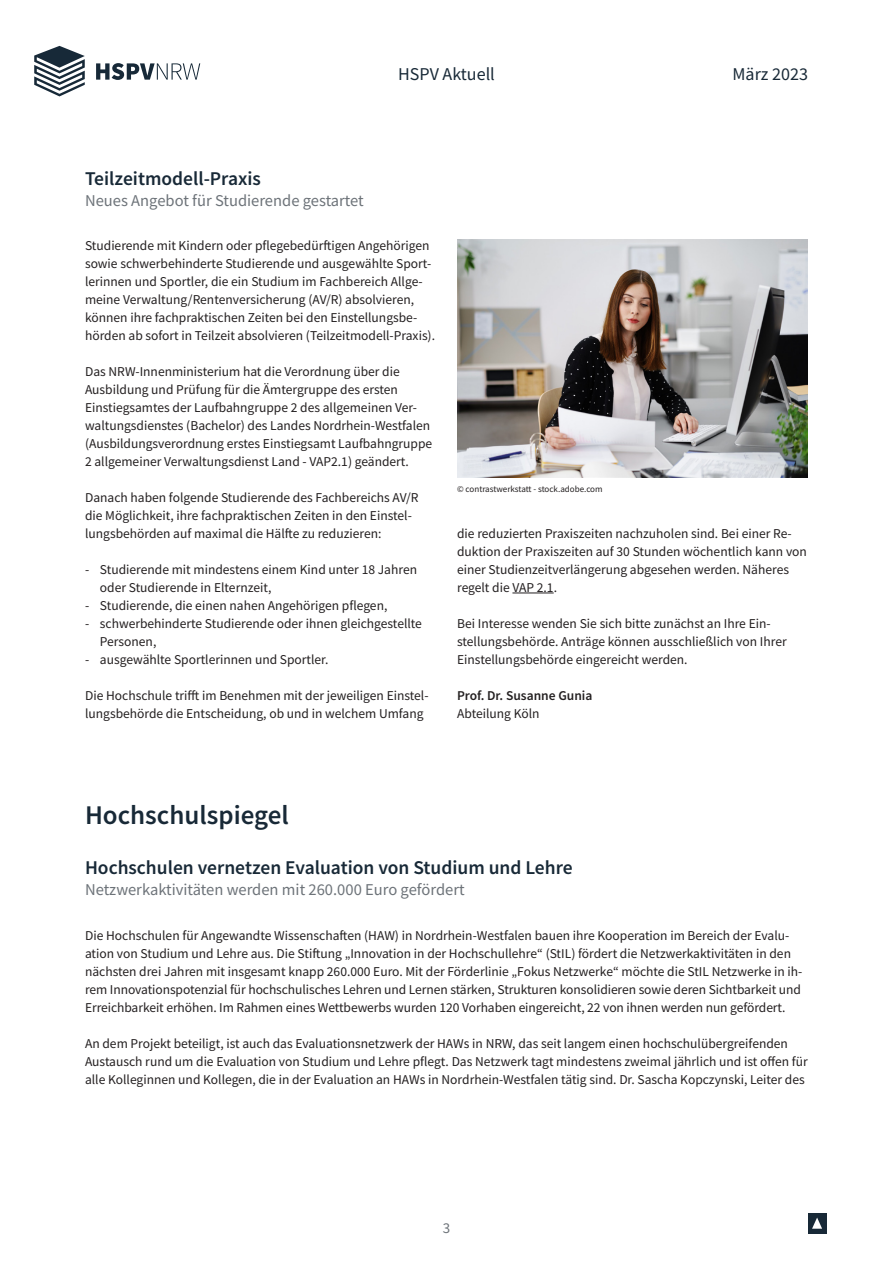
<style>
.page{position:relative;width:893px;height:1263px;background:#fff}
.page>*{position:absolute;margin:0;border:0;box-sizing:border-box;transform-origin:0 0}
.t1{font:600 27px "HSPV";color:#182937}
.t2{font:600 19.5px "HSPV";color:#182937}
.t3{font:18px "HSPV";color:#182937}
.t4{font:16.5px "HSPV";color:#6d7379}
.t5{font:15px "HSPV";color:#6d7379}
.t6{font:13.5px/18px "HSPV";color:#231f20}
.t7{font:600 13.5px "HSPV";color:#231f20}
.t8{font:9px "HSPV";color:#231f20}
</style>
<div class="page">
<div style="left:808px;top:1213px;width:18px;height:20px;background:#182937"></div>
<svg style="left:812px;top:1217px;width:10px;height:12px"></svg>
<svg style="left:96px;top:63px;width:104px;height:17px"></svg>
<svg style="left:34px;top:46px;width:51px;height:50px"></svg>
<hr style="left:512px;top:593px;width:42px;height:1px;background:#231f20">
<img style="left:457px;top:240px;width:351px;height:237px">
<h3 class="t3" style="left:398px;top:62px;width:98px">HSPV Aktuell</h3>
<h3 class="t3" style="left:733px;top:62px;width:77px">März 2023</h3>
<h2 class="t2" style="left:85px;top:165px;width:177px">Teilzeitmodell-Praxis</h2>
<p class="t4" style="left:85px;top:190px;width:280px">Neues Angebot für Studierende gestartet</p>
<p class="t6" style="left:85px;top:236px;width:352px">Studierende mit Kindern oder pflegebedürftigen Angehörigen sowie schwerbehinderte Studierende und ausgewählte Sport&shy;lerinnen und Sportler, die ein Studium im Fachbereich Allge&shy;meine Verwaltung/Rentenversicherung (AV/R) absolvieren, können ihre fachpraktischen Zeiten bei den Einstellungsbe&shy;hörden ab sofort in Teilzeit absolvieren (Teilzeitmodell-Praxis).</p>
<p class="t6" style="left:85px;top:362px;width:349px">Das NRW-Innenministerium hat die Verordnung über die Ausbildung und Prüfung für die Ämtergruppe des ersten Einstiegsamtes der Laufbahngruppe 2 des allgemeinen Ver&shy;waltungsdienstes (Bachelor) des Landes Nordrhein-Westfalen (Ausbildungsverordnung erstes Einstiegsamt Laufbahngruppe 2 allgemeiner Verwaltungsdienst Land - VAP2.1) geändert.</p>
<p class="t6" style="left:85px;top:488px;width:335px">Danach haben folgende Studierende des Fachbereichs AV/R die Möglichkeit, ihre fachpraktischen Zeiten in den Einstel&shy;lungsbehörden auf maximal die Hälfte zu reduzieren:</p>
<p class="t6" style="left:100px;top:560px;width:319px;text-indent:-15px">- Studierende mit mindestens einem Kind unter 18 Jahren oder Studierende in Elternzeit,</p>
<p class="t6" style="left:85px;top:596px;width:304px">- Studierende, die einen nahen Angehörigen pflegen,</p>
<p class="t6" style="left:100px;top:614px;width:324px;text-indent:-15px">- schwerbehinderte Studierende oder ihnen gleichgestellte<br>Personen,</p>
<p class="t6" style="left:85px;top:650px;width:245px">- ausgewählte Sportlerinnen und Sportler.</p>
<p class="t6" style="left:85px;top:686px;width:345px">Die Hochschule trifft im Benehmen mit der jeweiligen Einstel&shy;lungsbehörde die Entscheidung, ob und in welchem Umfang</p>
<p class="t8" style="left:457px;top:484px;width:147px">© contrastwerkstatt - stock.adobe.com</p>
<p class="t6" style="left:457px;top:525px;width:351px">die reduzierten Praxiszeiten nachzuholen sind. Bei einer Re&shy;duktion der Praxiszeiten auf 30 Stunden wöchentlich kann von einer Studienzeitverlängerung abgesehen werden. Näheres regelt die VAP 2.1.</p>
<p class="t6" style="left:457px;top:615px;width:331px">Bei Interesse wenden Sie sich bitte zunächst an Ihre Ein&shy;stellungsbehörde. Anträge können ausschließlich von Ihrer<br>Einstellungsbehörde eingereicht werden.</p>
<p class="t7" style="left:457px;top:687px;width:137px">Prof. Dr. Susanne Gunia</p>
<p class="t6" style="left:457px;top:705px;width:84px">Abteilung Köln</p>
<h1 class="t1" style="left:85px;top:797px;width:205px">Hochschulspiegel</h1>
<h2 class="t2" style="left:85px;top:854px;width:489px">Hochschulen vernetzen Evaluation von Studium und Lehre</h2>
<p class="t4" style="left:85px;top:879px;width:381px">Netzwerkaktivitäten werden mit 260.000 Euro gefördert</p>
<p class="t6" style="left:85px;top:926px;width:719px">Die Hochschulen für Angewandte Wissenschaften (HAW) in Nordrhein-Westfalen bauen ihre Kooperation im Bereich der Evalu&shy;ation von Studium und Lehre aus. Die Stiftung „Innovation in der Hochschullehre“ (StIL) fördert die Netzwerkaktivitäten in den nächsten drei Jahren mit insgesamt knapp 260.000 Euro. Mit der Förderlinie „Fokus Netzwerke“ möchte die StIL Netzwerke in ih&shy;rem Innovationspotenzial für hochschulisches Lehren und Lernen stärken, Strukturen konsolidieren sowie deren Sichtbarkeit und Erreichbarkeit erhöhen. Im Rahmen eines Wettbewerbs wurden 120 Vorhaben eingereicht, 22 von ihnen werden nun gefördert.</p>
<p class="t6" style="left:85px;top:1034px;width:724px">An dem Projekt beteiligt, ist auch das Evaluationsnetzwerk der HAWs in NRW, das seit langem einen hochschulübergreifenden<br>Austausch rund um die Evaluation von Studium und Lehre pflegt. Das Netzwerk tagt mindestens zweimal jährlich und ist offen für alle Kolleginnen und Kollegen, die in der Evaluation an HAWs in Nordrhein-Westfalen tätig sind. Dr. Sascha Kopczynski, Leiter des</p>
<p class="t5" style="left:443px;top:1218px;width:9px">3</p>
</div>
